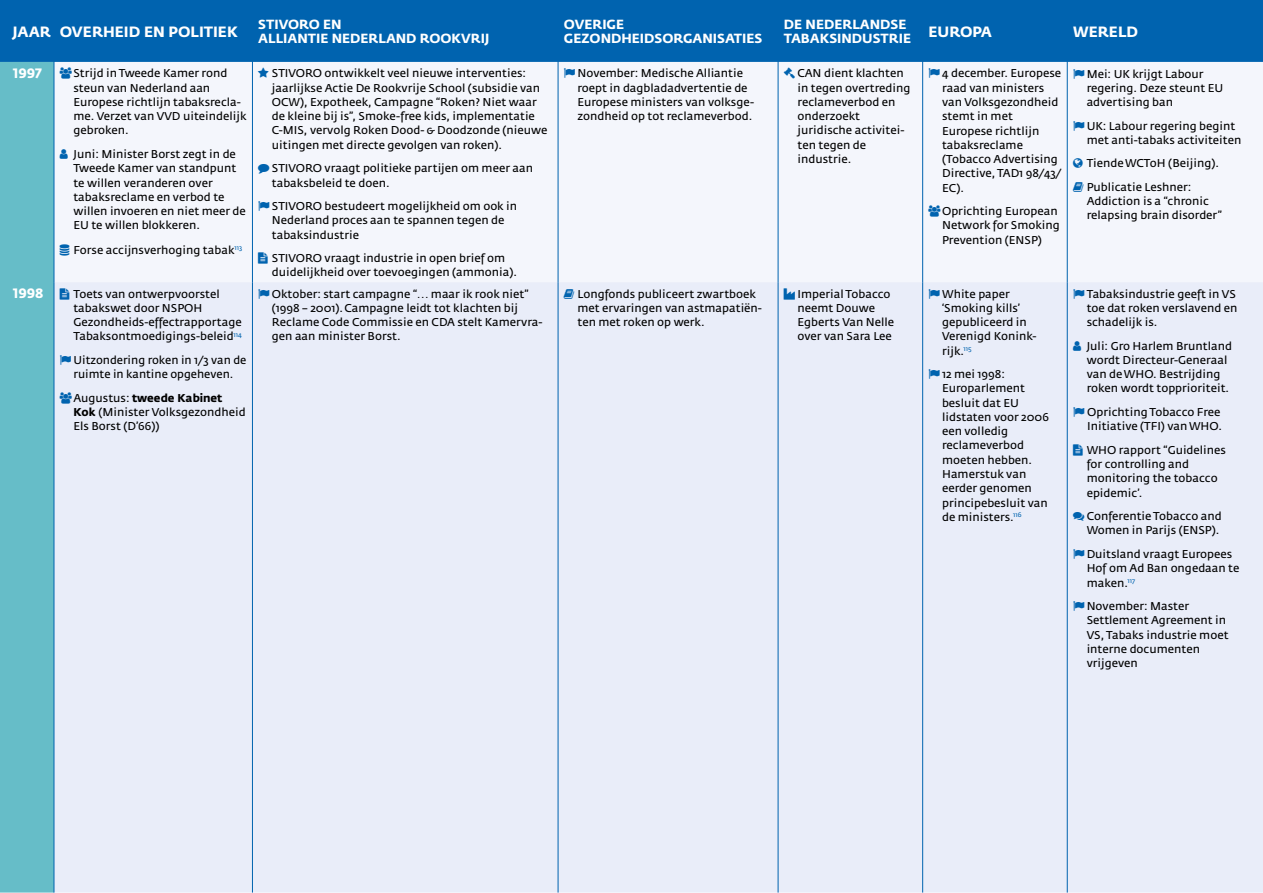
<style>
.page{position:relative;width:1263px;height:893px;background:#fff}
.page>*{position:absolute;margin:0;border:0;box-sizing:border-box;transform-origin:0 0}
.t1{font:700 14.85px "KWF Fedra Sans";color:#fff}
.t2{font:13.5px "KWF Fedra Sans Bold SC";color:#fff}
.t3{font:700 13.2px/14.9px "KWF Fedra Sans";color:#fff}
.t4{font:11.25px/14.2px "KWF Fedra Sans";color:#000}
.s1{font-family:"KWF Fedra Sans Bold SC";font-weight:400}
.s2{color:#0063af}
.s3{font-weight:700}
</style>
<div class="page">
<div style="left:0;top:0;width:1263px;height:62px;background:#0063af"></div>
<div style="left:75px;top:62px;width:1188px;height:220px;background:#f4f6fc"></div>
<div style="left:75px;top:282px;width:1188px;height:611px;background:#e9edf9"></div>
<hr style="left:54px;top:0;width:1px;height:62px;background:#0063af">
<hr style="left:252px;top:0;width:1px;height:62px;background:#0063af">
<hr style="left:558px;top:0;width:1px;height:62px;background:#0063af">
<hr style="left:778px;top:0;width:1px;height:62px;background:#0063af">
<hr style="left:922px;top:0;width:1px;height:62px;background:#0063af">
<hr style="left:1067px;top:0;width:1px;height:62px;background:#0063af">
<hr style="left:252px;top:62px;width:1px;height:220px;background:#0063af">
<hr style="left:558px;top:62px;width:1px;height:220px;background:#0063af">
<hr style="left:778px;top:62px;width:1px;height:220px;background:#0063af">
<hr style="left:922px;top:62px;width:1px;height:220px;background:#0063af">
<hr style="left:1067px;top:62px;width:1px;height:220px;background:#0063af">
<hr style="left:252px;top:282px;width:1px;height:611px;background:#0063af">
<hr style="left:558px;top:282px;width:1px;height:611px;background:#0063af">
<hr style="left:778px;top:282px;width:1px;height:611px;background:#0063af">
<hr style="left:922px;top:282px;width:1px;height:611px;background:#0063af">
<hr style="left:1067px;top:282px;width:1px;height:611px;background:#0063af">
<svg style="left:258px;top:68px;width:14px;height:10px"></svg>
<svg style="left:259px;top:201px;width:13px;height:10px"></svg>
<svg style="left:258px;top:252px;width:13px;height:12px"></svg>
<svg style="left:564px;top:68px;width:14px;height:10px"></svg>
<svg style="left:784px;top:68px;width:14px;height:11px"></svg>
<svg style="left:929px;top:69px;width:13px;height:9px"></svg>
<svg style="left:928px;top:205px;width:15px;height:12px"></svg>
<svg style="left:1073px;top:69px;width:14px;height:10px"></svg>
<svg style="left:1073px;top:121px;width:14px;height:10px"></svg>
<svg style="left:1073px;top:158px;width:12px;height:10px"></svg>
<svg style="left:1073px;top:182px;width:13px;height:10px"></svg>
<svg style="left:0;top:62px;width:75px;height:831px"></svg>
<svg style="left:259px;top:289px;width:13px;height:10px"></svg>
<svg style="left:564px;top:289px;width:13px;height:10px"></svg>
<svg style="left:929px;top:289px;width:13px;height:10px"></svg>
<svg style="left:929px;top:369px;width:13px;height:10px"></svg>
<svg style="left:1073px;top:289px;width:14px;height:10px"></svg>
<svg style="left:1073px;top:341px;width:11px;height:10px"></svg>
<svg style="left:1073px;top:407px;width:11px;height:10px"></svg>
<svg style="left:1073px;top:444px;width:12px;height:11px"></svg>
<svg style="left:1073px;top:512px;width:14px;height:9px"></svg>
<svg style="left:1073px;top:549px;width:14px;height:10px"></svg>
<svg style="left:1073px;top:601px;width:14px;height:10px"></svg>
<h1 class="t1" style="left:13px;top:23px;width:227px"><span class="s1">JAAR</span> OVERHEID EN POLITIEK</h1>
<p class="t3" style="left:258px;top:17px;width:233px">STIVORO EN<br>ALLIANTIE NEDERLAND ROOKVRIJ</p>
<p class="t3" style="left:564px;top:17px;width:200px">OVERIGE<br>GEZONDHEIDSORGANISATIES</p>
<p class="t3" style="left:784px;top:17px;width:129px">DE NEDERLANDSE<br>TABAKSINDUSTRIE</p>
<h1 class="t1" style="left:928px;top:23px;width:65px">EUROPA</h1>
<h1 class="t1" style="left:1073px;top:23px;width:67px">WERELD</h1>
<p class="t2" style="left:13px;top:65px;width:31px">1997</p>
<p class="t4" style="left:73px;top:67px;width:175px">Strijd in Tweede Kamer rond steun van Nederland aan<br>Europese richtlijn tabaksrecla&shy;me. Verzet van VVD uiteindelijk gebroken.</p>
<p class="t4" style="left:73px;top:147px;width:174px">Juni: Minister Borst zegt in de<br>Tweede Kamer van standpunt te willen veranderen over tabaksreclame en verbod te willen invoeren en niet meer de<br>EU te willen blokkeren.</p>
<p class="t4" style="left:73px;top:243px;width:170px">Forse accijnsverhoging tabak<sup>113</sup></p>
<p class="t4" style="left:272px;top:67px;width:277px">STIVORO ontwikkelt veel nieuwe interventies: jaarlijkse Actie De Rookvrije School (subsidie van OCW), Expotheek, Campagne “Roken? Niet waar de kleine bij is”, Smoke-free kids, implementatie C-MIS, vervolg Roken Dood- &amp; Doodzonde (nieuwe uitingen met directe gevolgen van roken).</p>
<p class="t4" style="left:272px;top:161px;width:263px;text-indent:-14px"><span class="s2">◆</span> STIVORO vraagt politieke partijen om meer aan tabaksbeleid te doen.</p>
<p class="t4" style="left:272px;top:199px;width:247px">STIVORO bestudeert mogelijkheid om ook in<br>Nederland proces aan te spannen tegen de tabaksindustrie</p>
<p class="t4" style="left:272px;top:251px;width:247px">STIVORO vraagt industrie in open brief om duidelijkheid over toevoegingen (ammonia).</p>
<p class="t4" style="left:577px;top:67px;width:178px">November: Medische Alliantie roept in dagbladadvertentie de<br>Europese ministers van volksge&shy;zondheid op tot reclameverbod.</p>
<p class="t4" style="left:797px;top:67px;width:114px">CAN dient klachten in tegen overtreding reclameverbod en onderzoekt juridische activitei&shy;ten tegen de industrie.</p>
<p class="t4" style="left:942px;top:67px;width:121px">4 december. Europese raad van ministers van Volksgezondheid stemt in met<br>Europese richtlijn tabaksreclame (Tobacco Advertising<br>Directive, TAD1 98/43/<br>EC).</p>
<p class="t4" style="left:942px;top:204px;width:119px">Oprichting European<br>Network for Smoking<br>Prevention (ENSP)</p>
<p class="t4" style="left:1087px;top:67px;width:138px">Mei: UK krijgt Labour regering. Deze steunt EU advertising ban</p>
<p class="t4" style="left:1087px;top:119px;width:156px">UK: Labour regering begint met anti-tabaks activiteiten</p>
<p class="t4" style="left:1087px;top:152px;width:134px;line-height:23.5px">Tiende WCToH (Beijing).<br>Publicatie Leshner:</p>
<p class="t4" style="left:1087px;top:194px;width:137px">Addiction is a “chronic relapsing brain disorder”</p>
<p class="t2" style="left:13px;top:286px;width:32px">1998</p>
<p class="t4" style="left:73px;top:287px;width:170px">Toets van ontwerpvoorstel tabakswet door NSPOH<br>Gezondheids-effectrapportage<br>Tabaksontmoedigings-beleid<sup>114</sup></p>
<p class="t4" style="left:73px;top:353px;width:174px">Uitzondering roken in 1/3 van de ruimte in kantine opgeheven.</p>
<p class="t4" style="left:73px;top:391px;width:174px">Augustus: <span class="s3">tweede Kabinet<br>Kok</span> (Minister Volksgezondheid<br>Els Borst (D’66))</p>
<p class="t4" style="left:272px;top:287px;width:272px">Oktober: start campagne “… maar ik rook niet” (1998 – 2001).Campagne leidt tot klachten bij Reclame Code Commissie en CDA stelt Kamervra&shy;gen aan minister Borst.</p>
<p class="t4" style="left:577px;top:287px;width:186px">Longfonds publiceert zwartboek met ervaringen van astmapatiën&shy;ten met roken op werk.</p>
<p class="t4" style="left:797px;top:287px;width:98px;text-indent:-14px"><span class="s2">◆</span> Imperial Tobacco neemt Douwe<br>Egberts Van Nelle over van Sara Lee</p>
<p class="t4" style="left:942px;top:287px;width:96px">White paper ‘Smoking kills’ gepubliceerd in<br>Verenigd Konink&shy;rijk.<sup>115</sup></p>
<p class="t4" style="left:942px;top:367px;width:108px">12 mei 1998:<br>Europarlement besluit dat EU lidstaten voor 2006 een volledig reclameverbod moeten hebben.<br>Hamerstuk van eerder genomen principebesluit van de ministers.<sup>116</sup></p>
<p class="t4" style="left:1087px;top:287px;width:152px">Tabaksindustrie geeft in VS toe dat roken verslavend en schadelijk is.</p>
<p class="t4" style="left:1087px;top:339px;width:147px">Juli: Gro Harlem Bruntland wordt Directeur-Generaal van de WHO. Bestrijding roken wordt topprioriteit.</p>
<p class="t4" style="left:1087px;top:405px;width:136px">Oprichting Tobacco Free<br>Initiative (TFI) van WHO.</p>
<p class="t4" style="left:1087px;top:443px;width:141px">WHO rapport “Guidelines for controlling and monitoring the tobacco epidemic’.</p>
<p class="t4" style="left:1087px;top:509px;width:137px">Conferentie Tobacco and<br>Women in Parijs (ENSP).</p>
<p class="t4" style="left:1087px;top:547px;width:154px">Duitsland vraagt Europees<br>Hof om Ad Ban ongedaan te maken.<sup>117</sup></p>
<p class="t4" style="left:1087px;top:599px;width:143px">November: Master<br>Settlement Agreement in<br>VS, Tabaks industrie moet interne documenten vrijgeven</p>
</div>
